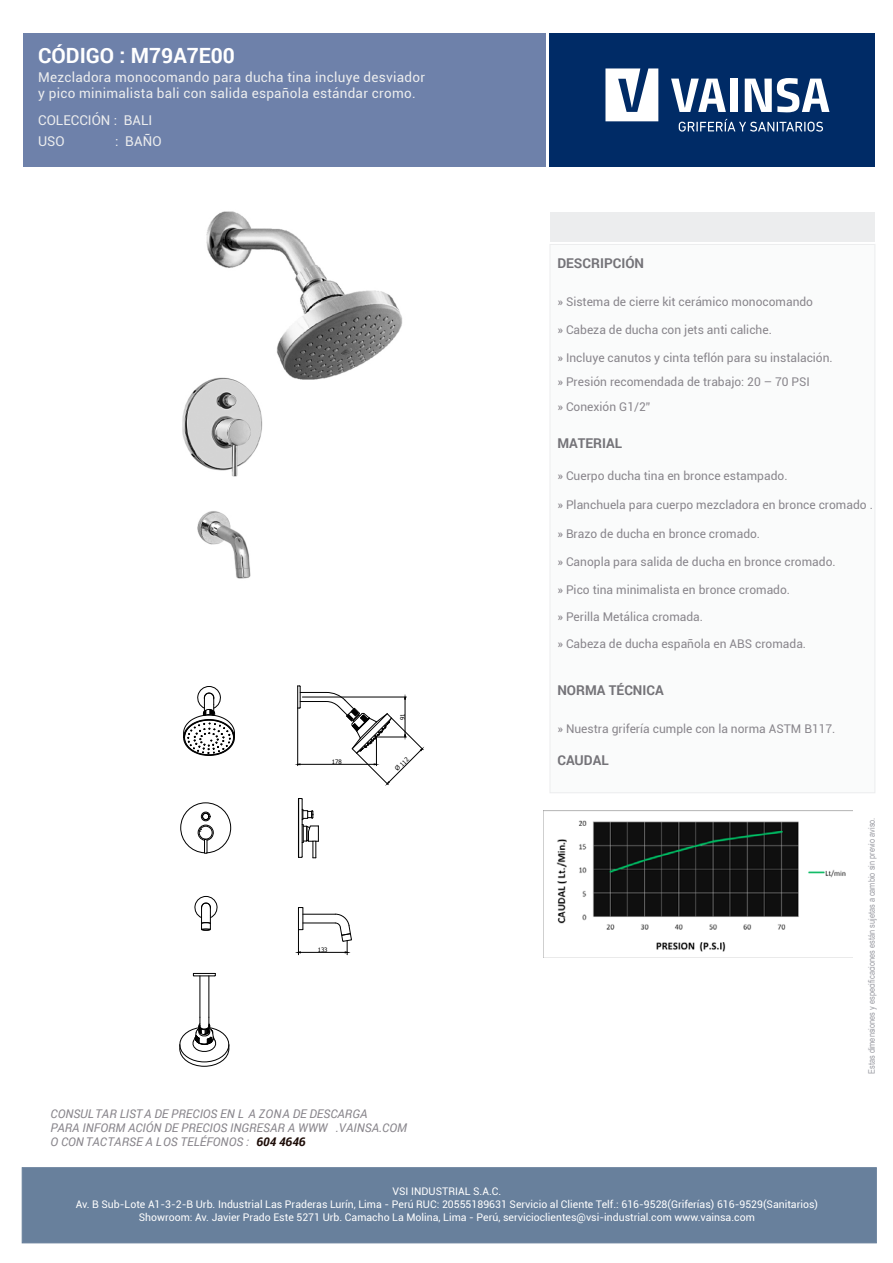
<style>
.page{position:relative;width:893px;height:1263px;background:#fff}
.page>*{position:absolute;margin:0;border:0;box-sizing:border-box;transform-origin:0 0}
.t1{font:700 21px "Roboto";color:#fff}
.t2{font:13.5px/16.2px "Roboto";letter-spacing:.02em;color:#ecedee}
.t3{font:700 13.5px "Roboto";color:#747378}
.t4{font:13.5px "Roboto";color:#ecedee}
.t5{font:12px/24.8px "Roboto";color:#89868c}
.t6{font:italic 12px/14.4px "Roboto";color:#89868c}
.t7{font:10.5px/12.6px "Roboto";color:#fff;text-align:center}
.t8{font:9px "Arial Narrow";color:#9c9da4}
.t9{font:6.15px "Tahoma";color:#000001}
.t10{font:6.15px "Tahoma";color:#000}
.t11{font:6px "Tahoma";color:#000}
.s1{font-weight:700;color:#1d0c07}
</style>
<div class="page">
<div style="left:550px;top:213px;width:325px;height:29px;background:#ecedee"></div>
<div style="left:549px;top:34px;width:326px;height:133px;background:#002b66"></div>
<svg style="left:605px;top:68px;width:53px;height:53px"></svg>
<svg style="left:671px;top:79px;width:55px;height:33px"></svg>
<div style="left:730px;top:79px;width:8px;height:33px;background:#fff"></div>
<svg style="left:745px;top:78px;width:84px;height:34px"></svg>
<svg style="left:679px;top:119px;width:144px;height:13px"></svg>
<div style="left:23px;top:34px;width:522px;height:133px;background:#6e81aa"></div>
<div style="left:550px;top:244px;width:325px;height:549px;background:#fafbfb"></div>
<div style="left:22px;top:1167px;width:854px;height:76px;background:#68809c;border:1px solid #68809c"></div>
<svg style="left:183px;top:686px;width:52px;height:70px"></svg>
<div style="left:202px;top:813px;width:7px;height:7px;border:1px solid #000;border-radius:50%"></div>
<svg style="left:194px;top:896px;width:24px;height:35px"></svg>
<div style="left:180px;top:802px;width:51px;height:51px;border:1px solid #000;border-radius:50%"></div>
<div style="left:201px;top:812px;width:9px;height:9px;border:1px solid #000;border-radius:50%"></div>
<svg style="left:198px;top:825px;width:16px;height:16px"></svg>
<div style="left:199px;top:826px;width:13px;height:13px;border:1px solid #000;border-radius:50%"></div>
<hr style="left:303px;top:914px;width:32px;height:1px;background:#000">
<hr style="left:303px;top:923px;width:32px;height:1px;background:#000">
<div style="left:298px;top:798px;width:1px;height:60px;border:1px solid #000"></div>
<hr style="left:302px;top:799px;width:1px;height:58px;background:#000">
<hr style="left:300px;top:952px;width:45px;height:1px;background:#000">
<svg style="left:298px;top:907px;width:6px;height:48px"></svg>
<svg style="left:335px;top:913px;width:17px;height:42px"></svg>
<svg style="left:299px;top:809px;width:20px;height:49px"></svg>
<div style="left:204px;top:839px;width:3px;height:14px;border:1px solid #000"></div>
<img style="left:543px;top:811px;width:309px;height:147px">
<img style="left:182px;top:211px;width:221px;height:368px">
<svg style="left:193px;top:973px;width:23px;height:3px"></svg>
<svg style="left:179px;top:1017px;width:51px;height:50px"></svg>
<hr style="left:209px;top:976px;width:1px;height:41px;background:#000">
<hr style="left:200px;top:976px;width:1px;height:41px;background:#000">
<svg style="left:297px;top:685px;width:127px;height:100px"></svg>
<h1 class="t1" style="left:38px;top:41px;width:198px">CÓDIGO : M79A7E00</h1>
<p class="t2" style="left:38px;top:68px;width:388px">Mezcladora monocomando para ducha tina incluye desviador y pico minimalista bali con salida española estándar cromo.</p>
<p class="t2" style="left:38px;top:133px;width:28px">USO</p>
<p class="t2" style="left:115px;top:133px;width:48px">: BAÑO</p>
<p class="t4" style="left:38px;top:110px;width:116px">COLECCIÓN : BALI</p>
<p class="t9" style="left:332px;top:757px;width:11px">178</p>
<p class="t10" style="left:398px;top:720px;width:8px;rotate:-90deg">91</p>
<p class="t11" style="left:318px;top:945px;width:11px">133</p>
<p class="t6" style="left:51px;top:1105px;width:358px">CONSULTAR LISTA DE PRECIOS EN L A ZONA DE DESCARGA<br>PARA INFORM ACIÓN DE PRECIOS INGRESAR A WWW .VAINSA.COM<br>O CON TACTARSE A LOS TELÉFONOS : <span class="s1">604 4646</span></p>
<p class="t3" style="left:557px;top:254px;width:88px">DESCRIPCIÓN</p>
<p class="t5" style="left:557px;top:289px;width:257px">» Sistema de cierre kit cerámico monocomando</p>
<p class="t5" style="left:557px;top:317px;width:216px">» Cabeza de ducha con jets anti caliche.</p>
<p class="t5" style="left:557px;top:344px;width:277px">» Incluye canutos y cinta teflón para su instalación. » Presión recomendada de trabajo: 20 – 70 PSI<br>» Conexión G1/2”</p>
<p class="t3" style="left:557px;top:434px;width:66px">MATERIAL</p>
<p class="t5" style="left:557px;top:463px;width:232px">» Cuerpo ducha tina en bronce estampado.</p>
<p class="t5" style="left:557px;top:491px;width:317px">» Planchuela para cuerpo mezcladora en bronce cromado .</p>
<p class="t5" style="left:557px;top:520px;width:204px">» Brazo de ducha en bronce cromado.</p>
<p class="t5" style="left:557px;top:549px;width:280px">» Canopla para salida de ducha en bronce cromado.</p>
<p class="t5" style="left:557px;top:577px;width:234px">» Pico tina minimalista en bronce cromado.</p>
<p class="t5" style="left:557px;top:604px;width:147px">» Perilla Metálica cromada.</p>
<p class="t5" style="left:557px;top:631px;width:250px">» Cabeza de ducha española en ABS cromada.</p>
<p class="t3" style="left:557px;top:681px;width:108px">NORMA TÉCNICA</p>
<p class="t5" style="left:557px;top:716px;width:280px">» Nuestra grifería cumple con la norma ASTM B117.</p>
<p class="t3" style="left:557px;top:751px;width:53px">CAUDAL</p>
<p class="t8" style="left:865px;top:1074px;width:258px;rotate:-90deg">Estas dimensiones y especificaciones están sujetas a cambio sin previo aviso.</p>
<p class="t7" style="left:76px;top:1185px;width:744px">VSI INDUSTRIAL S.A.C.<br>Av. B Sub-Lote A1-3-2-B Urb. Industrial Las Praderas Lurín, Lima - Perú RUC: 20555189631 Servicio al Cliente Telf.: 616-9528(Griferías) 616-9529(Sanitarios)<br>Showroom: Av. Javier Prado Este 5271 Urb. Camacho La Molina, Lima - Perú, servicioclientes@vsi-industrial.com www.vainsa.com</p>
</div>
